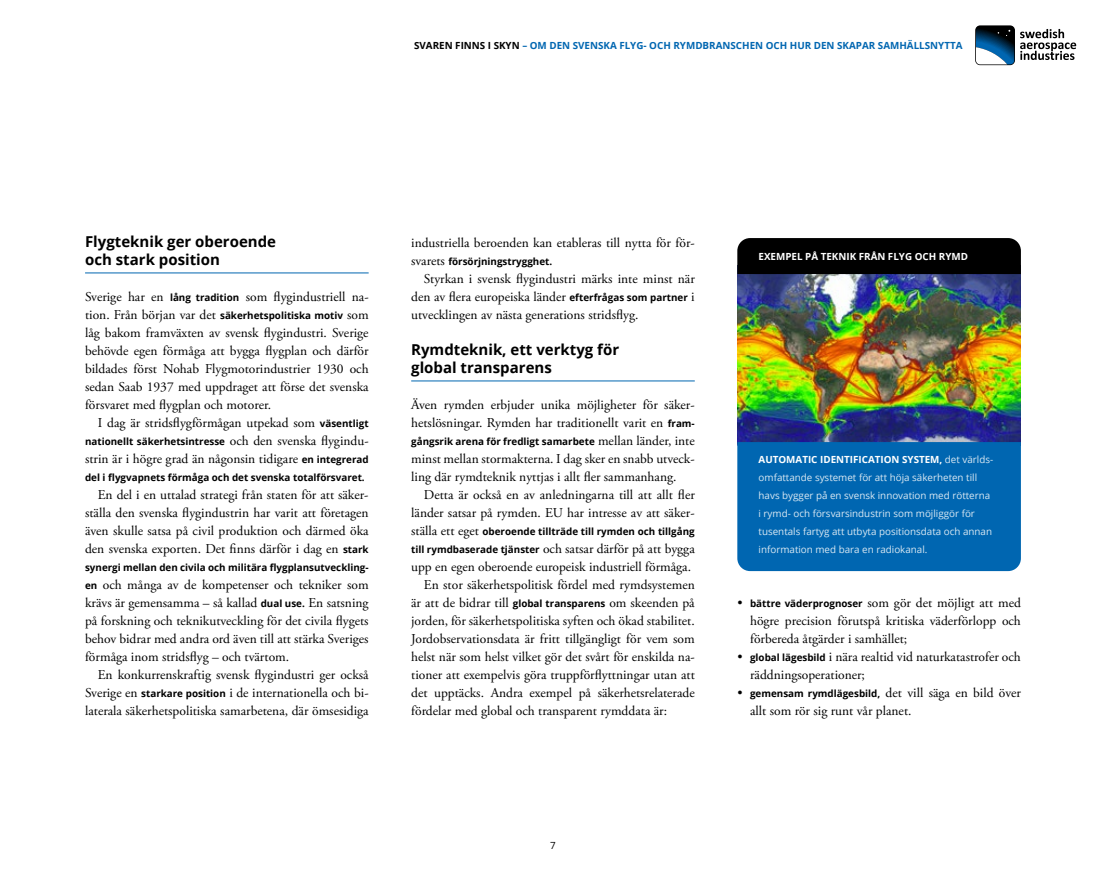
<style>
.page{position:relative;width:1106px;height:893px;background:#fff}
.page>*{position:absolute;margin:0;border:0;box-sizing:border-box;transform-origin:0 0}
.t1{font:700 15px/18px "Open Sans";color:#000}
.t2{font:13.5px/18px "Adobe Garamond Pro";color:#000;text-align:justify}
.t3{font:700 9.9px "Open Sans";color:#000}
.t4{font:9.9px/18px "Open Sans";color:#d9e8f3}
.t5{font:700 9.9px "Open Sans";color:#0066b1}
.t6{font:700 9.9px "Open Sans";color:#fff}
.t7{font:9.9px "Open Sans";color:#000}
.s1{color:#000}
.s2{font-family:"Open Sans";font-weight:700;font-size:9.9px}
.s3{font-family:"Adobe Garamond Pro";font-weight:400;font-size:13.5px}
.s4{font-weight:700;color:#fff}
</style>
<div class="page">
<hr style="left:85px;top:273px;width:284px;height:1px;background:#0066b1">
<hr style="left:411px;top:381px;width:283px;height:1px;background:#0066b1">
<img style="left:737px;top:274px;width:283px;height:168px">
<div style="left:737px;top:442px;width:283px;height:129px;background:#0066b1"></div>
<div style="left:737px;top:238px;width:283px;height:36px;background:#000"></div>
<svg style="left:975px;top:25px;width:40px;height:40px"></svg>
<svg style="left:976px;top:26px;width:38px;height:38px"></svg>
<svg style="left:1020px;top:29px;width:56px;height:31px"></svg>
<p class="t5" style="left:414px;top:38px;width:550px"><span class="s1">SVAREN FINNS I SKYN</span> – OM DEN SVENSKA FLYG- OCH RYMDBRANSCHEN OCH HUR DEN SKAPAR SAMHÄLLSNYTTA</p>
<p class="t1" style="left:85px;top:232px;width:192px">Flygteknik ger oberoende och stark position</p>
<p class="t2" style="left:85px;top:288px;width:285px">Sverige har en <span class="s2">lång tradition</span> som flygindustriell na&shy;tion. Från början var det <span class="s2">säkerhetspolitiska motiv</span> som låg bakom framväxten av svensk flygindustri. Sverige behövde egen förmåga att bygga flygplan och därför bildades först Nohab Flygmotorindustrier 1930 och sedan Saab 1937 med uppdraget att förse det svenska försvaret med flygplan och motorer.</p>
<p class="t2" style="left:98px;top:414px;width:272px">I dag är stridsflygförmågan utpekad som <span class="s2">väsentligt</span></p>
<p class="t3" style="left:85px;top:434px;width:285px">nationellt säkerhetsintresse <span class="s3">och den svenska flygindu-</span></p>
<p class="t2" style="left:85px;top:450px;width:285px">strin är i högre grad än någonsin tidigare <span class="s2">en integrerad</span></p>
<p class="t3" style="left:85px;top:470px;width:281px">del i flygvapnets förmåga och det svenska totalförsvaret.</p>
<p class="t2" style="left:85px;top:486px;width:285px;text-indent:13px">En del i en uttalad strategi från staten för att säker&shy;ställa den svenska flygindustrin har varit att företagen även skulle satsa på civil produktion och därmed öka den svenska exporten. Det finns därför i dag en <span class="s2">stark</span></p>
<p class="t3" style="left:85px;top:560px;width:285px">synergi mellan den civila och militära flygplansutveckling-</p>
<p class="t2" style="left:85px;top:576px;width:285px"><span class="s2">en</span> och många av de kompetenser och tekniker som krävs är gemensamma – så kallad <span class="s2">dual use.</span> En satsning på forskning och teknikutveckling för det civila flygets behov bidrar med andra ord även till att stärka Sveriges förmåga inom stridsflyg – och tvärtom.</p>
<p class="t2" style="left:85px;top:666px;width:285px;text-indent:13px">En konkurrenskraftig svensk flygindustri ger också Sverige en <span class="s2">starkare position</span> i de internationella och bi&shy;laterala säkerhetspolitiska samarbetena, där ömsesidiga</p>
<p class="t2" style="left:411px;top:234px;width:285px">industriella beroenden kan etableras till nytta för för-</p>
<p class="t3" style="left:411px;top:254px;width:142px"><span class="s3">svarets</span> försörjningstrygghet.</p>
<p class="t2" style="left:411px;top:270px;width:285px;text-indent:13px">Styrkan i svensk flygindustri märks inte minst när den av flera europeiska länder <span class="s2">efterfrågas som partner</span> i utvecklingen av nästa generations stridsflyg.</p>
<p class="t1" style="left:411px;top:340px;width:209px">Rymdteknik, ett verktyg för global transparens</p>
<p class="t2" style="left:411px;top:396px;width:285px">Även rymden erbjuder unika möjligheter för säker&shy;hetslösningar. Rymden har traditionellt varit en <span class="s2">fram-</span></p>
<p class="t3" style="left:411px;top:434px;width:285px">gångsrik arena för fredligt samarbete <span class="s3">mellan länder, inte</span></p>
<p class="t2" style="left:411px;top:450px;width:285px">minst mellan stormakterna. I dag sker en snabb utveck&shy;ling där rymdteknik nyttjas i allt fler sammanhang.</p>
<p class="t2" style="left:411px;top:486px;width:285px;text-align:right">Detta är också en av anledningarna till att allt fler länder satsar på rymden. EU har intresse av att säker-</p>
<p class="t3" style="left:411px;top:524px;width:285px"><span class="s3">ställa ett eget</span> oberoende tillträde till rymden och tillgång</p>
<p class="t2" style="left:411px;top:540px;width:285px"><span class="s2">till rymdbaserade tjänster</span> och satsar därför på att bygga</p>
<p class="t2" style="left:411px;top:558px;width:281px">upp en egen oberoende europeisk industriell förmåga.</p>
<p class="t2" style="left:424px;top:576px;width:272px">En stor säkerhetspolitisk fördel med rymdsystemen</p>
<p class="t2" style="left:411px;top:594px;width:285px">är att de bidrar till <span class="s2">global transparens</span> om skeenden på</p>
<p class="t2" style="left:411px;top:612px;width:285px">jorden, för säkerhetspolitiska syften och ökad stabilitet.</p>
<p class="t2" style="left:411px;top:630px;width:285px">Jordobservationsdata är fritt tillgängligt för vem som</p>
<p class="t2" style="left:411px;top:648px;width:285px">helst när som helst vilket gör det svårt för enskilda na-</p>
<p class="t2" style="left:411px;top:666px;width:285px">tioner att exempelvis göra truppförflyttningar utan att</p>
<p class="t2" style="left:411px;top:684px;width:285px">det upptäcks. Andra exempel på säkerhetsrelaterade</p>
<p class="t2" style="left:411px;top:702px;width:257px">fördelar med global och transparent rymddata är:</p>
<p class="t6" style="left:758px;top:249px;width:211px">EXEMPEL PÅ TEKNIK FRÅN FLYG OCH RYMD</p>
<p class="t4" style="left:758px;top:450px;width:236px"><span class="s4">AUTOMATIC IDENTIFICATION SYSTEM,</span> det världs&shy;omfattande systemet för att höja säkerheten till havs bygger på en svensk innovation med rötterna i rymd- och försvarsindustrin som möjliggör för tusentals fartyg att utbyta positionsdata och annan information med bara en radiokanal.</p>
<p class="t2" style="left:750px;top:594px;width:272px;text-indent:-13px">• <span class="s2">bättre väderprognoser</span> som gör det möjligt att med högre precision förutspå kritiska väderförlopp och förbereda åtgärder i samhället;</p>
<p class="t2" style="left:750px;top:648px;width:272px;text-indent:-13px">• <span class="s2">global lägesbild</span> i nära realtid vid naturkatastrofer och räddningsoperationer;</p>
<p class="t2" style="left:750px;top:684px;width:272px;text-indent:-13px">• <span class="s2">gemensam rymdlägesbild,</span> det vill säga en bild över allt som rör sig runt vår planet.</p>
<p class="t7" style="left:550px;top:838px;width:7px">7</p>
</div>
